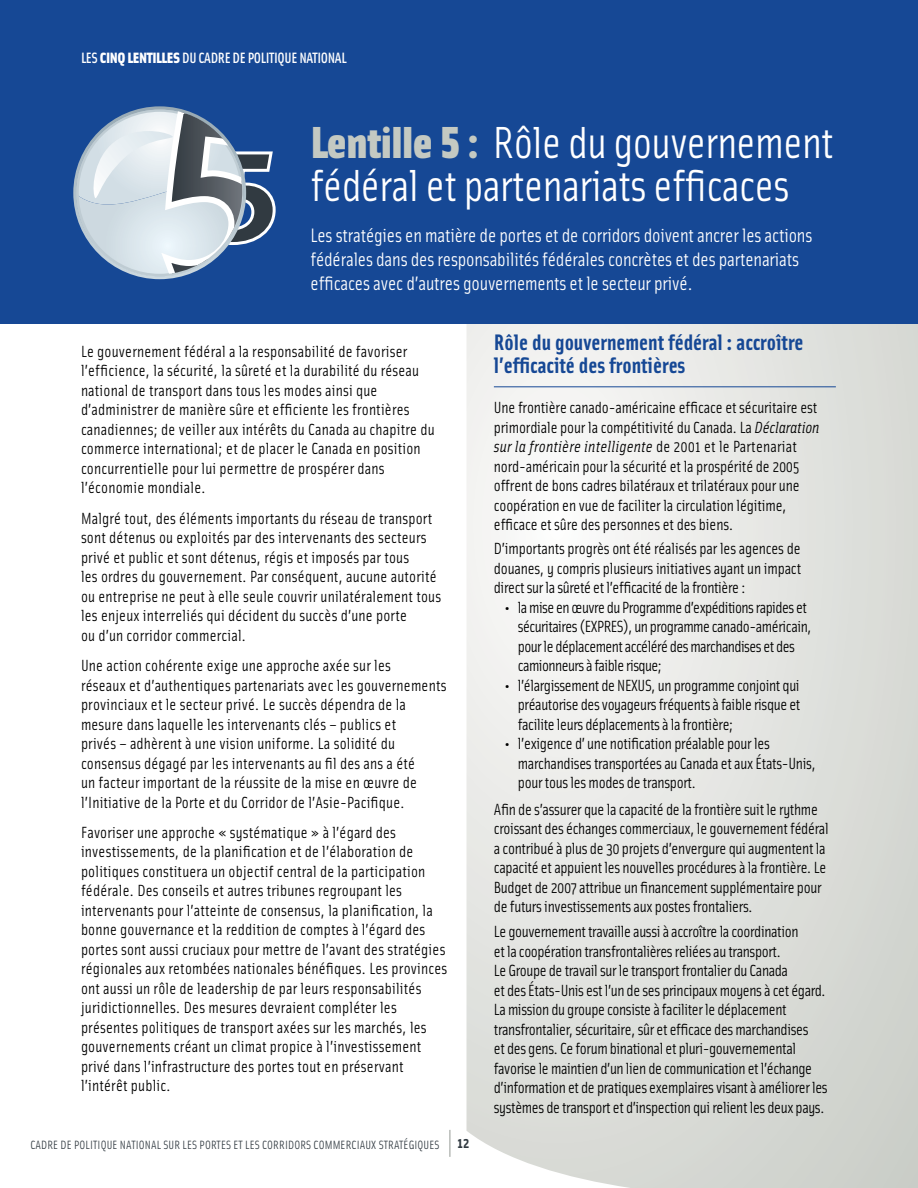
<style>
.page{position:relative;width:918px;height:1188px;background:#fff}
.page>*{position:absolute;margin:0;border:0;box-sizing:border-box;transform-origin:0 0}
.t1{font:45px/43.5px "Solex";letter-spacing:-.015em;color:#fff}
.t2{font:700 22.5px/22.5px "Solex";color:#164895}
.t3{font:19.5px/24px "Solex";letter-spacing:-.01em;color:#fff}
.t4{font:16.2px/19.5px "Solex";letter-spacing:.01em;color:#000}
.t5{font:16.2px/19.5px "Solex";letter-spacing:-.025em;color:#000}
.t6{font:16.2px/19.5px "Solex";letter-spacing:-.02em;color:#000}
.t7{font:16.2px/19.5px "Solex";letter-spacing:-.01em;color:#000}
.t8{font:16.2px/19.5px "Solex";letter-spacing:-.035em;color:#000}
.t9{font:500 15px "Solex";letter-spacing:-.025em;color:#fff}
.t10{font:900 15px "Solex";color:#fff}
.t11{font:700 15px "Solex";color:#313a41}
.t12{font:12px "Solex";letter-spacing:.01em;color:#313a41}
.s1{font-weight:500}
.s2{font-family:"Solex Black Lining";color:#c4c9c2}
.s3{font-style:italic}
</style>
<div class="page">
<div style="left:0;top:0;width:918px;height:324px;background:#164895"></div>
<svg style="left:450px;top:1130px;width:1px;height:27px"></svg>
<svg style="left:73px;top:106px;width:203px;height:173px"></svg>
<svg style="left:466px;top:324px;width:452px;height:864px"></svg>
<hr style="left:494px;top:386px;width:342px;height:1px;background:#164895">
<p class="t10" style="left:81px;top:48px;width:27px"><span class="s1">LES</span> CINQ</p>
<p class="t10" style="left:127px;top:48px;width:7px">LENTILLES</p>
<p class="t9" style="left:182px;top:48px;width:165px">DU CADRE DE POLITIQUE NATIONAL</p>
<h1 class="t1" style="left:310px;top:119px;width:525px"><span class="s2">Lentille 5 :</span> Rôle du gouvernement fédéral et partenariats efficaces</h1>
<p class="t3" style="left:310px;top:222px;width:503px">Les stratégies en matière de portes et de corridors doivent ancrer les actions fédérales dans des responsabilités fédérales concrètes et des partenariats efficaces avec d’autres gouvernements et le secteur privé.</p>
<p class="t4" style="left:81px;top:341px;width:355px">Le gouvernement fédéral a la responsabilité de favoriser l’efficience, la sécurité, la sûreté et la durabilité du réseau national de transport dans tous les modes ainsi que d’administrer de manière sûre et efficiente les frontières canadiennes; de veiller aux intérêts du Canada au chapitre du commerce international; et de placer le Canada en position concurrentielle pour lui permettre de prospérer dans l’économie mondiale.</p>
<p class="t4" style="left:81px;top:508px;width:362px">Malgré tout, des éléments importants du réseau de transport sont détenus ou exploités par des intervenants des secteurs privé et public et sont détenus, régis et imposés par tous<br>les ordres du gouvernement. Par conséquent, aucune autorité ou entreprise ne peut à elle seule couvrir unilatéralement tous les enjeux interreliés qui décident du succès d’une porte<br>ou d’un corridor commercial.</p>
<p class="t4" style="left:81px;top:655px;width:367px">Une action cohérente exige une approche axée sur les<br>réseaux et d’authentiques partenariats avec les gouvernements provinciaux et le secteur privé. Le succès dépendra de la mesure dans laquelle les intervenants clés – publics et<br>privés – adhèrent à une vision uniforme. La solidité du consensus dégagé par les intervenants au fil des ans a été<br>un facteur important de la réussite de la mise en œuvre de l’Initiative de la Porte et du Corridor de l’Asie-Pacifique.</p>
<p class="t4" style="left:81px;top:822px;width:368px">Favoriser une approche « systématique » à l’égard des investissements, de la planification et de l’élaboration de politiques constituera un objectif central de la participation fédérale. Des conseils et autres tribunes regroupant les intervenants pour l’atteinte de consensus, la planification, la bonne gouvernance et la reddition de comptes à l’égard des portes sont aussi cruciaux pour mettre de l’avant des stratégies régionales aux retombées nationales bénéfiques. Les provinces ont aussi un rôle de leadership de par leurs responsabilités juridictionnelles. Des mesures devraient compléter les présentes politiques de transport axées sur les marchés, les gouvernements créant un climat propice à l’investissement privé dans l’infrastructure des portes tout en préservant l’intérêt public.</p>
<p class="t12" style="left:30px;top:1137px;width:187px">Cadre DE politique national sur les portes</p>
<p class="t12" style="left:233px;top:1137px;width:98px">et les corri dors commercia</p>
<p class="t12" style="left:365px;top:1137px;width:20px">ux strat</p>
<p class="t12" style="left:404px;top:1137px;width:32px">égiques</p>
<p class="t11" style="left:458px;top:1133px;width:13px">12</p>
<h2 class="t2" style="left:494px;top:330px;width:311px">Rôle du gouvernement fédéral : accroître l’efficacité des frontières</h2>
<p class="t7" style="left:494px;top:397px;width:327px">U ne frontière canado-américaine efficace et sécuritaire est primordiale pour la compétitivité du Canada. La <span class="s3">Déclaration sur la frontière intelligente</span> de 2001 et le Partenariat nord-américain pour la sécurité et la prospérité de 2005 offrent de bons cadres bilatéraux et trilatéraux pour une coopération en vue de faciliter la circulation légitime, efficace et sûre des personnes et des biens.</p>
<p class="t4" style="left:494px;top:538px;width:309px;text-align:justify">D’importants progrès ont été réalisés par les agences de douanes, y compris plusieurs initiatives ayant un impact direct sur la sûreté et l’efficacité de la frontière :</p>
<p class="t8" style="left:518px;top:597px;width:296px;text-indent:-13px">• la mise en œuvre du Programme d’expéditions rapides et sécuritaires (EXPRES), un programme canado-américain, pour le déplacement accéléré des marchandises et des camionneurs à faible risque;</p>
<p class="t4" style="left:518px;top:675px;width:284px;text-align:justify;text-indent:-13px">• l’élargissement de NEXUS, un programme conjoint qui préautorise des voyageurs fréquents à faible risque et facilite leurs déplacements à la frontière;</p>
<p class="t6" style="left:518px;top:733px;width:300px;text-indent:-13px">• l’exigence d’ une notification préalable pour les marchandises transportées au Canada et aux États-U nis, pour tous les modes de transport.</p>
<p class="t6" style="left:494px;top:799px;width:336px">Afin de s’assurer que la capacité de la frontière suit le rythme croissant des échanges commerciaux, le gouvernement fédéral a contribué à plus de 30 projets d’envergure qui augmentent la capacité et appuient les nouvelles procédures à la frontière. Le Budget de 2007 attribue un financement supplémentaire pour de futurs investissements aux postes frontaliers.</p>
<p class="t5" style="left:494px;top:921px;width:335px">Le gouvernement travaille aussi à accroître la coordination<br>et la coopération transfrontalières reliées au transport.<br>Le Groupe de travail sur le transport frontalier du Canada<br>et des États-U nis est l’un de ses principaux moyens à cet égard.<br>La mission du groupe consiste à faciliter le déplacement transfrontalier, sécuritaire, sûr et efficace des marchandises<br>et des gens. Ce forum binational et pluri-gouvernemental favorise le maintien d’un lien de communication et l’échange d’information et de pratiques exemplaires visant à améliorer les systèmes de transport et d’inspection qui relient les deux pays.</p>
</div>
